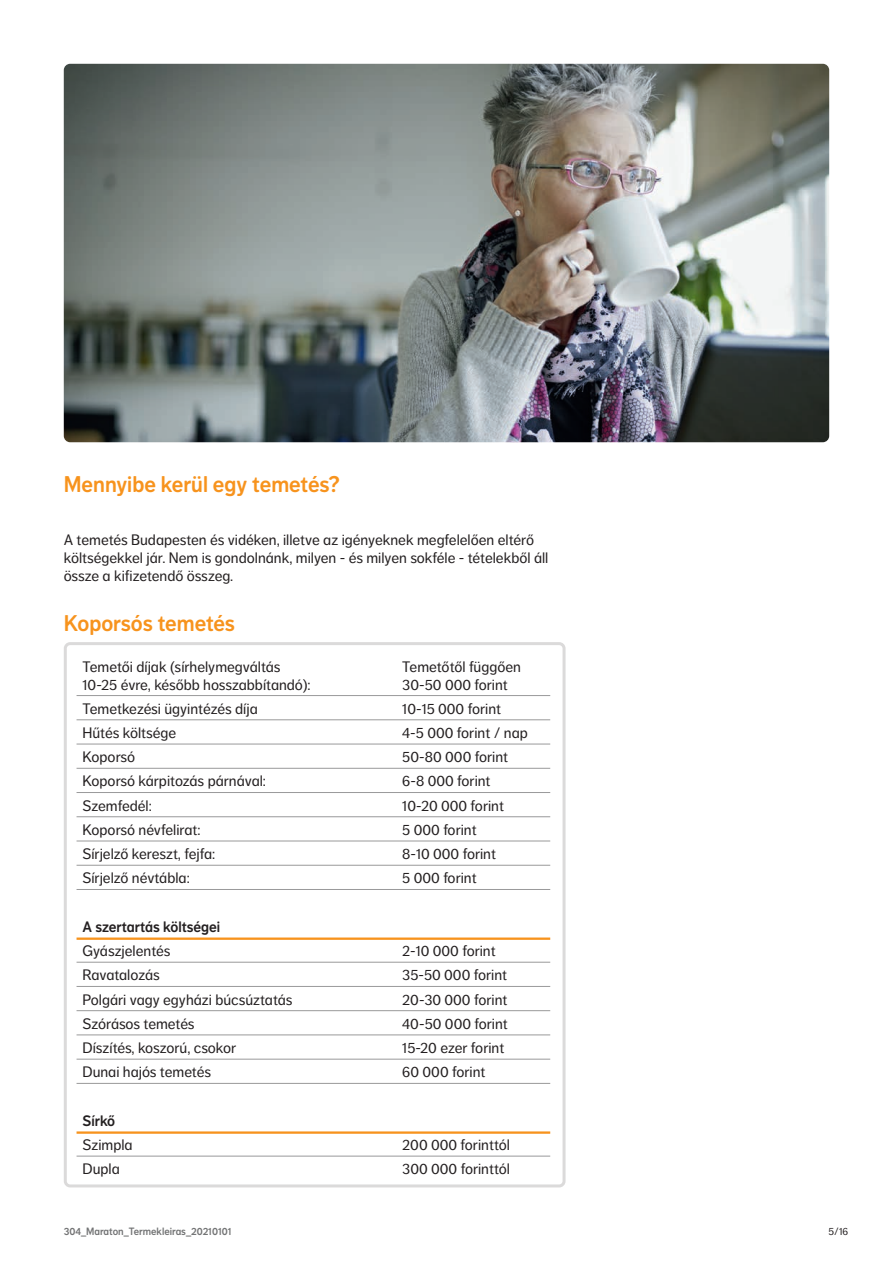
<style>
.page{position:relative;width:893px;height:1263px;background:#fff}
.page>*{position:absolute;margin:0;border:0;box-sizing:border-box;transform-origin:0 0}
.kiscím{font:22.5px "NN Dagny Display";color:#f7931d}
.folyószöveg{font:15px/18px "NN Dagny Text";color:#231f20}
.kenyerszoveg{font:15px/18px "NN Dagny Text";color:#231f20}
.folyószöveg-2{font:15px "NN Dagny Display";color:#231f20}
.t1{font:10.5px "NN Dagny Display";color:#737475}
.t2{font:10.5px "NN Dagny Text";color:#231f20}
</style>
<div class="page">
<div style="left:64px;top:642px;width:502px;height:545px;border:3px solid #dbdada;border-radius:5px"></div>
<hr style="left:77px;top:695px;width:473px;height:1px;background:#99999a">
<hr style="left:77px;top:719px;width:473px;height:1px;background:#99999a">
<hr style="left:77px;top:744px;width:473px;height:1px;background:#99999a">
<hr style="left:77px;top:768px;width:473px;height:1px;background:#99999a">
<hr style="left:77px;top:792px;width:473px;height:1px;background:#99999a">
<hr style="left:77px;top:816px;width:473px;height:1px;background:#99999a">
<hr style="left:77px;top:840px;width:473px;height:1px;background:#99999a">
<hr style="left:77px;top:865px;width:473px;height:1px;background:#99999a">
<hr style="left:77px;top:889px;width:473px;height:1px;background:#99999a">
<hr style="left:77px;top:962px;width:473px;height:1px;background:#99999a">
<hr style="left:77px;top:1156px;width:473px;height:1px;background:#99999a">
<hr style="left:77px;top:986px;width:473px;height:1px;background:#99999a">
<hr style="left:77px;top:1010px;width:473px;height:1px;background:#99999a">
<hr style="left:77px;top:1034px;width:473px;height:1px;background:#99999a">
<hr style="left:77px;top:1059px;width:473px;height:1px;background:#99999a">
<hr style="left:77px;top:1083px;width:473px;height:1px;background:#99999a">
<hr style="left:77px;top:937px;width:473px;height:3px;background:#f7931d">
<hr style="left:77px;top:1131px;width:473px;height:3px;background:#f7931d">
<img style="left:64px;top:64px;width:765px;height:378px">
<p class="kiscím" style="left:64px;top:471px;width:277px">Mennyibe kerül egy temetés?</p>
<p class="kenyerszoveg" style="left:64px;top:531px;width:486px">A temetés Budapesten és vidéken, illetve az igényeknek megfelelően eltérő költségekkel jár. Nem is gondolnánk, milyen - és milyen sokféle - tételekből áll össze a kifizetendő összeg.</p>
<p class="kiscím" style="left:64px;top:610px;width:173px">Koporsós temetés</p>
<p class="folyószöveg" style="left:83px;top:657px;width:230px">Temetői díjak (sírhelymegváltás<br>10-25 évre, később hosszabbítandó):</p>
<p class="folyószöveg" style="left:402px;top:657px;width:120px">Temetőtől függően<br>30-50 000 forint</p>
<p class="folyószöveg" style="left:83px;top:700px;width:177px">Temetkezési ügyintézés díja</p>
<p class="folyószöveg" style="left:402px;top:700px;width:100px">10-15 000 forint</p>
<p class="folyószöveg" style="left:83px;top:724px;width:95px">Hűtés költsége</p>
<p class="folyószöveg" style="left:402px;top:724px;width:127px">4-5 000 forint / nap</p>
<p class="folyószöveg" style="left:83px;top:748px;width:54px">Koporsó</p>
<p class="folyószöveg" style="left:402px;top:748px;width:107px">50-80 000 forint</p>
<p class="folyószöveg" style="left:83px;top:772px;width:185px">Koporsó kárpitozás párnával:</p>
<p class="folyószöveg" style="left:402px;top:772px;width:90px">6-8 000 forint</p>
<p class="folyószöveg" style="left:83px;top:796px;width:71px">Szemfedél:</p>
<p class="folyószöveg" style="left:402px;top:796px;width:103px">10-20 000 forint</p>
<p class="folyószöveg" style="left:83px;top:821px;width:119px">Koporsó névfelirat:</p>
<p class="folyószöveg" style="left:402px;top:821px;width:76px">5 000 forint</p>
<p class="folyószöveg" style="left:83px;top:845px;width:134px">Sírjelző kereszt, fejfa:</p>
<p class="folyószöveg" style="left:402px;top:845px;width:95px">8-10 000 forint</p>
<p class="folyószöveg" style="left:83px;top:869px;width:109px">Sírjelző névtábla:</p>
<p class="folyószöveg" style="left:402px;top:869px;width:76px">5 000 forint</p>
<p class="folyószöveg-2" style="left:83px;top:918px;width:139px">A szertartás költségei</p>
<p class="folyószöveg" style="left:83px;top:942px;width:89px">Gyászjelentés</p>
<p class="folyószöveg" style="left:402px;top:942px;width:95px">2-10 000 forint</p>
<p class="folyószöveg" style="left:83px;top:966px;width:79px">Ravatalozás</p>
<p class="folyószöveg" style="left:402px;top:966px;width:106px">35-50 000 forint</p>
<p class="folyószöveg" style="left:83px;top:990px;width:212px">Polgári vagy egyházi búcsúztatás</p>
<p class="folyószöveg" style="left:402px;top:990px;width:107px">20-30 000 forint</p>
<p class="folyószöveg" style="left:83px;top:1015px;width:114px">Szórásos temetés</p>
<p class="folyószöveg" style="left:402px;top:1015px;width:107px">40-50 000 forint</p>
<p class="folyószöveg" style="left:83px;top:1039px;width:155px">Díszítés, koszorú, csokor</p>
<p class="folyószöveg" style="left:402px;top:1039px;width:104px">15-20 ezer forint</p>
<p class="folyószöveg" style="left:83px;top:1063px;width:130px">Dunai hajós temetés</p>
<p class="folyószöveg" style="left:402px;top:1063px;width:85px">60 000 forint</p>
<p class="folyószöveg-2" style="left:83px;top:1112px;width:34px">Sírkő</p>
<p class="folyószöveg" style="left:83px;top:1136px;width:52px">Szimpla</p>
<p class="folyószöveg" style="left:402px;top:1136px;width:109px">200 000 forinttól</p>
<p class="folyószöveg" style="left:83px;top:1160px;width:39px">Dupla</p>
<p class="folyószöveg" style="left:402px;top:1160px;width:109px">300 000 forinttól</p>
<p class="t1" style="left:64px;top:1225px;width:169px">304_Maraton_Termekleiras_20210101</p>
<p class="t2" style="left:829px;top:1225px;width:21px">5/16</p>
</div>
